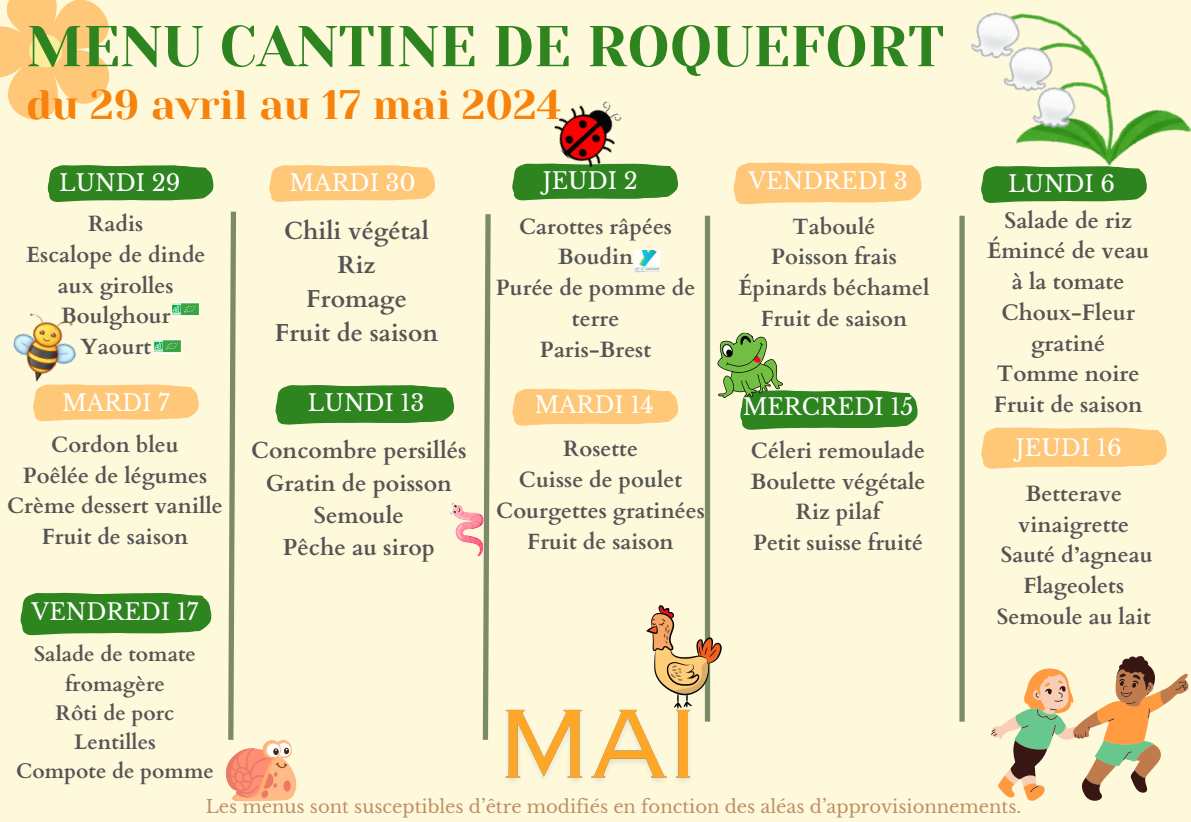
<style>
.page{position:relative;width:1191px;height:822px;background:#fff}
.page>*{position:absolute;margin:0;border:0;box-sizing:border-box;transform-origin:0 0}
.t1{font:57.4px "Yeseva One";color:#2e841f}
.t2{font:41.1px "Yeseva One";color:#f7830d}
.t3{font:700 24.6px/34.2px "Cardo";color:#545454;text-align:center}
.t4{font:700 23.1px/32.2px "Cardo";color:#545454;text-align:center}
.t5{font:22.7px "Libre Baskerville";color:#fff}
.t6{font:700 22.4px/30.8px "Cardo";color:#545454;text-align:center}
.t7{font:700 22.1px/30.8px "Cardo";color:#545454;text-align:center}
.t8{font:700 21.1px/29.2px "Cardo";color:#545454;text-align:center}
.t9{font:18px "Libre Baskerville";color:#be8f65}
</style>
<div class="page">
<div style="left:0;top:0;width:1190px;height:822px;background:#fff9dc"></div>
<svg style="left:512px;top:163px;width:166px;height:38px;background:#4a9338"></svg>
<svg style="left:733px;top:162px;width:189px;height:43px;background:#ffcd84"></svg>
<div style="left:704px;top:216px;width:6px;height:506px;background:#7a8b65"></div>
<svg style="left:981px;top:191px;width:165px;height:12px;background:#539840"></svg>
<svg style="left:512px;top:388px;width:167px;height:38px;background:#ffcd84"></svg>
<svg style="left:981px;top:427px;width:186px;height:42px;background:#ffcc83"></svg>
<div style="left:959px;top:216px;width:5px;height:506px;background:#7a8b65"></div>
<img style="left:971px;top:12px;width:219px;height:179px">
<img style="left:634px;top:250px;width:25px;height:23px">
<img style="left:544px;top:101px;width:90px;height:76px">
<svg style="left:717px;top:332px;width:201px;height:98px"></svg>
<svg style="left:0;top:0;width:491px;height:801px"></svg>
<svg style="left:991px;top:656px;width:197px;height:145px"></svg>
<svg style="left:646px;top:605px;width:75px;height:104px"></svg>
<img style="left:505px;top:704px;width:194px;height:77px">
<p class="t1" style="left:26px;top:14px;width:919px">MENU CANTINE DE ROQUEFORT</p>
<p class="t2" style="left:26px;top:82px;width:536px">du 29 avril au 17 mai 2024</p>
<p class="t5" style="left:59px;top:169px;width:123px">LUNDI 29</p>
<h4 class="t5" style="left:289px;top:169px;width:128px">MARDI 30</h4>
<h6 class="t5" style="left:543px;top:167px;width:96px">JEUDI 2</h6>
<p class="t5" style="left:748px;top:167px;width:161px">VENDREDI 3</p>
<p class="t5" style="left:1007px;top:170px;width:109px">LUNDI 6</p>
<p class="t6" style="left:987px;top:205px;width:164px">Salade de riz<br>Émincé de veau à la tomate<br>Choux-Fleur gratiné<br>Tomme noire<br>Fruit de saison</p>
<p class="t7" style="left:26px;top:209px;width:181px">Radis<br>Escalope de dinde aux girolles<br>Boulghour<br>Yaourt</p>
<h2 class="t7" style="left:496px;top:211px;width:201px">Carottes râpées<br>Boudin<br>Purée de pomme de terre<br>Paris-Brest</h2>
<p class="t7" style="left:738px;top:211px;width:192px">Taboulé<br>Poisson frais<br>Épinards béchamel<br>Fruit de saison</p>
<h5 class="t3" style="left:275px;top:214px;width:165px">Chili végétal<br>Riz<br>Fromage<br>Fruit de saison</h5>
<h6 class="t5" style="left:62px;top:389px;width:109px">MARDI 7</h6>
<h4 class="t5" style="left:308px;top:389px;width:118px">LUNDI 13</h4>
<h6 class="t5" style="left:534px;top:391px;width:121px">MARDI 14</h6>
<p class="t7" style="left:496px;top:434px;width:210px">Rosette<br>Cuisse de poulet<br>Courgettes gratinées<br>Fruit de saison</p>
<h5 class="t5" style="left:742px;top:393px;width:172px">MERCREDI 15</h5>
<p class="t7" style="left:51px;top:430px;width:129px">Cordon bleu</p>
<h4 class="t5" style="left:1015px;top:434px;width:107px">JEUDI 16</h4>
<p class="t7" style="left:7px;top:460px;width:217px">Poêlée de légumes<br>Crème dessert vanille<br>Fruit de saison</p>
<h4 class="t4" style="left:251px;top:435px;width:217px">Concombre persillés<br>Gratin de poisson<br>Semoule<br>Pêche au sirop</h4>
<p class="t7" style="left:750px;top:435px;width:176px">Céleri remoulade<br>Boulette végétale<br>Riz pilaf<br>Petit suisse fruité</p>
<h4 class="t7" style="left:996px;top:479px;width:157px">Betterave vinaigrette<br>Sauté d’agneau<br>Flageolets<br>Semoule au lait</h4>
<p class="t5" style="left:32px;top:598px;width:168px">VENDREDI 17</p>
<p class="t8" style="left:16px;top:640px;width:199px">Salade de tomate fromagère<br>Rôti de porc<br>Lentilles<br>Compote de pomme</p>
<h3 class="t9" style="left:206px;top:795px;width:816px">Les menus sont susceptibles d’être modifiés en fonction des aléas d’approvisionnements.</h3>
</div>
